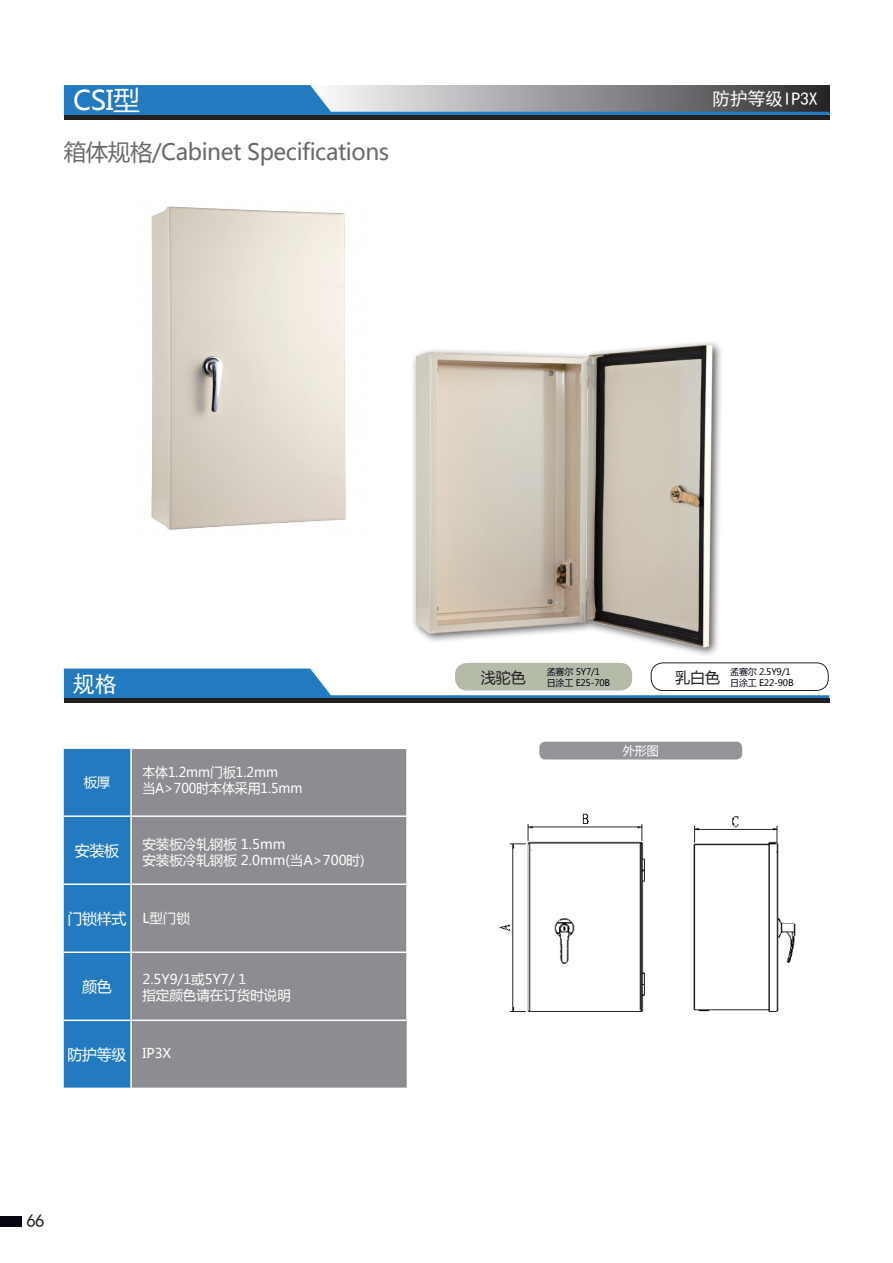
<style>
.page{position:relative;width:893px;height:1263px;background:#fff}
.page>*{position:absolute;margin:0;border:0;box-sizing:border-box;transform-origin:0 0}
.t1{font:27px "Microsoft Ya Hei";color:#fff}
.t2{font:22.5px "Microsoft Ya Hei";letter-spacing:-.02em;color:#67696b}
.t3{font:22.5px "Sim Hei";color:#fff}
.t4{font:18px "Sim Hei";letter-spacing:-.02em;color:#fff}
.t5{font:18px "Sim Hei";color:#231f20}
.t6{font:15px "Microsoft Ya Hei";letter-spacing:-.02em;color:#fff}
.t7{font:15px "Microsoft Ya Hei";color:#231f20}
.t8{font:13.5px/16.2px "Microsoft Ya Hei";color:#fff}
.t9{font:13.5px/16.2px "Microsoft Ya Hei";color:#fff;scale:.95 1}
.t10{font:12px "Microsoft Ya Hei";color:#fff}
.t11{font:9px/10.8px "Microsoft Ya Hei";letter-spacing:-.02em;color:#070617}
</style>
<div class="page">
<div style="left:0;top:1216px;width:22px;height:11px;background:#06040c"></div>
<div style="left:64px;top:749px;width:66px;height:338px;background:#237abf"></div>
<div style="left:132px;top:749px;width:275px;height:338px;background:#8d8d91"></div>
<hr style="left:62px;top:815px;width:68px;height:2px;background:#fff">
<hr style="left:62px;top:883px;width:68px;height:2px;background:#fff">
<hr style="left:62px;top:951px;width:68px;height:2px;background:#fff">
<hr style="left:132px;top:815px;width:275px;height:2px;background:#fff">
<hr style="left:132px;top:883px;width:275px;height:2px;background:#fff">
<hr style="left:132px;top:951px;width:275px;height:2px;background:#fff">
<hr style="left:62px;top:1019px;width:68px;height:2px;background:#fff">
<hr style="left:132px;top:1019px;width:276px;height:2px;background:#fff">
<svg style="left:64px;top:85px;width:765px;height:30px;background:#6489a6"></svg>
<hr style="left:64px;top:115px;width:765px;height:4px;background:#231f20">
<img style="left:413px;top:342px;width:308px;height:313px">
<svg style="left:64px;top:668px;width:765px;height:31px"></svg>
<hr style="left:64px;top:699px;width:765px;height:4px;background:#231f20">
<img style="left:151px;top:206px;width:195px;height:324px">
<img style="left:499px;top:813px;width:297px;height:199px">
<div style="left:539px;top:742px;width:203px;height:17px;background:#939599;border-radius:6px"></div>
<div style="left:455px;top:663px;width:177px;height:27px;background:#b4bba9;border-radius:12px"></div>
<div style="left:651px;top:663px;width:177px;height:28px;border:1px solid #231f20;border-radius:12px"></div>
<h1 class="t1" style="left:73px;top:82px;width:68px">CSI型</h1>
<h2 class="t2" style="left:64px;top:136px;width:327px">箱体规格/Cabinet Specifications</h2>
<h3 class="t4" style="left:712px;top:89px;width:107px">防护等级IP3X</h3>
<h2 class="t3" style="left:72px;top:672px;width:46px">规格</h2>
<p class="t8" style="left:84px;top:774px;width:28px">板厚</p>
<p class="t6" style="left:75px;top:840px;width:46px">安装板</p>
<p class="t9" style="left:142px;top:763px;width:170px">本体1.2mm门板1.2mm当A&gt;700时本体采用1.5mm</p>
<p class="t8" style="left:142px;top:835px;width:224px">安装板冷轧钢板 1.5mm<br>安装板冷轧钢板 2.0mm(当A&gt;700时)</p>
<p class="t6" style="left:68px;top:908px;width:61px">门锁样式</p>
<p class="t8" style="left:142px;top:910px;width:49px">L型门锁</p>
<p class="t6" style="left:82px;top:976px;width:31px">颜色</p>
<p class="t8" style="left:142px;top:971px;width:150px">2.5Y9/1或5Y7/ 1<br>指定颜色请在订货时说明</p>
<p class="t6" style="left:68px;top:1044px;width:61px">防护等级</p>
<p class="t8" style="left:142px;top:1044px;width:30px">IP3X</p>
<h3 class="t5" style="left:27px;top:1212px;width:19px">66</h3>
<p class="t11" style="left:547px;top:666px;width:65px">孟赛尔 5Y7/1日涂工 E25-70B</p>
<p class="t11" style="left:730px;top:666px;width:65px">孟赛尔 2.5Y9/1日涂工 E22-90B</p>
<p class="t7" style="left:481px;top:667px;width:46px">浅驼色</p>
<p class="t7" style="left:675px;top:667px;width:46px">乳白色</p>
<p class="t10" style="left:623px;top:743px;width:37px">外形图</p>
</div>
